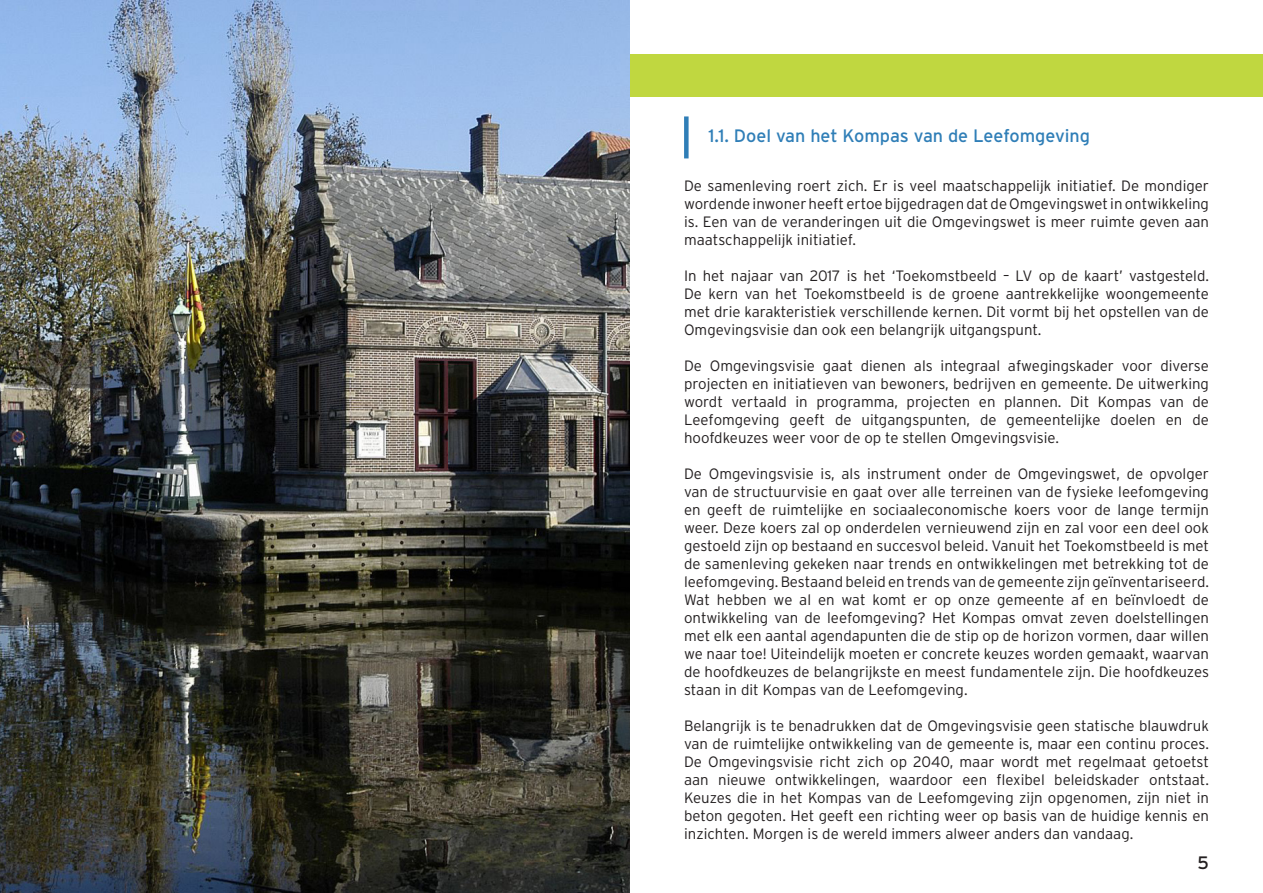
<style>
.page{position:relative;width:1263px;height:893px;background:#fff}
.page>*{position:absolute;margin:0;border:0;box-sizing:border-box;transform-origin:0 0}
.t1{font:18px "Interstate";color:#2f7eb7}
.t2{font:18px "Interstate";color:#231f20}
.t3{font:300 15px/18px "Interstate";color:#231f20;text-align:justify}
</style>
<div class="page">
<div style="left:630px;top:54px;width:633px;height:43px;background:#c0d740"></div>
<img style="left:0;top:0;width:630px;height:893px">
<svg style="left:684px;top:116px;width:4px;height:42px"></svg>
<p class="t1" style="left:708px;top:124px;width:383px">1.1. Doel van het Kompas van de Leefomgeving</p>
<p class="t3" style="left:684px;top:177px;width:526px">De samenleving roert zich. Er is veel maatschappelijk initiatief. De mondiger wordende inwoner heeft ertoe bijgedragen dat de Omgevingswet in ontwikkeling is. Een van de veranderingen uit die Omgevingswet is meer ruimte geven aan maatschappelijk initiatief.</p>
<p class="t3" style="left:684px;top:267px;width:526px">In het najaar van 2017 is het ‘Toekomstbeeld – LV op de kaart’ vastgesteld.<br>De kern van het Toekomstbeeld is de groene aantrekkelijke woongemeente met drie karakteristiek verschillende kernen. Dit vormt bij het opstellen van de Omgevingsvisie dan ook een belangrijk uitgangspunt.</p>
<p class="t3" style="left:684px;top:357px;width:526px">De Omgevingsvisie gaat dienen als integraal afwegingskader voor diverse projecten en initiatieven van bewoners, bedrijven en gemeente. De uitwerking wordt vertaald in programma, projecten en plannen. Dit Kompas van de Leefomgeving geeft de uitgangspunten, de gemeentelijke doelen en de hoofdkeuzes weer voor de op te stellen Omgevingsvisie.</p>
<p class="t3" style="left:684px;top:465px;width:526px">De Omgevingsvisie is, als instrument onder de Omgevingswet, de opvolger van de structuurvisie en gaat over alle terreinen van de fysieke leefomgeving en geeft de ruimtelijke en sociaaleconomische koers voor de lange termijn weer. Deze koers zal op onderdelen vernieuwend zijn en zal voor een deel ook gestoeld zijn op bestaand en succesvol beleid. Vanuit het Toekomstbeeld is met de samenleving gekeken naar trends en ontwikkelingen met betrekking tot de leefomgeving. Bestaand beleid en trends van de gemeente zijn geïnventariseerd.<br>Wat hebben we al en wat komt er op onze gemeente af en beïnvloedt de ontwikkeling van de leefomgeving? Het Kompas omvat zeven doelstellingen met elk een aantal agendapunten die de stip op de horizon vormen, daar willen we naar toe! Uiteindelijk moeten er concrete keuzes worden gemaakt, waarvan de hoofdkeuzes de belangrijkste en meest fundamentele zijn. Die hoofdkeuzes staan in dit Kompas van de Leefomgeving.</p>
<p class="t3" style="left:684px;top:717px;width:526px">Belangrijk is te benadrukken dat de Omgevingsvisie geen statische blauwdruk van de ruimtelijke ontwikkeling van de gemeente is, maar een continu proces.<br>De Omgevingsvisie richt zich op 2040, maar wordt met regelmaat getoetst aan nieuwe ontwikkelingen, waardoor een flexibel beleidskader ontstaat.<br>Keuzes die in het Kompas van de Leefomgeving zijn opgenomen, zijn niet in beton gegoten. Het geeft een richting weer op basis van de huidige kennis en inzichten. Morgen is de wereld immers alweer anders dan vandaag.</p>
<p class="t2" style="left:1197px;top:852px;width:13px">5</p>
</div>
